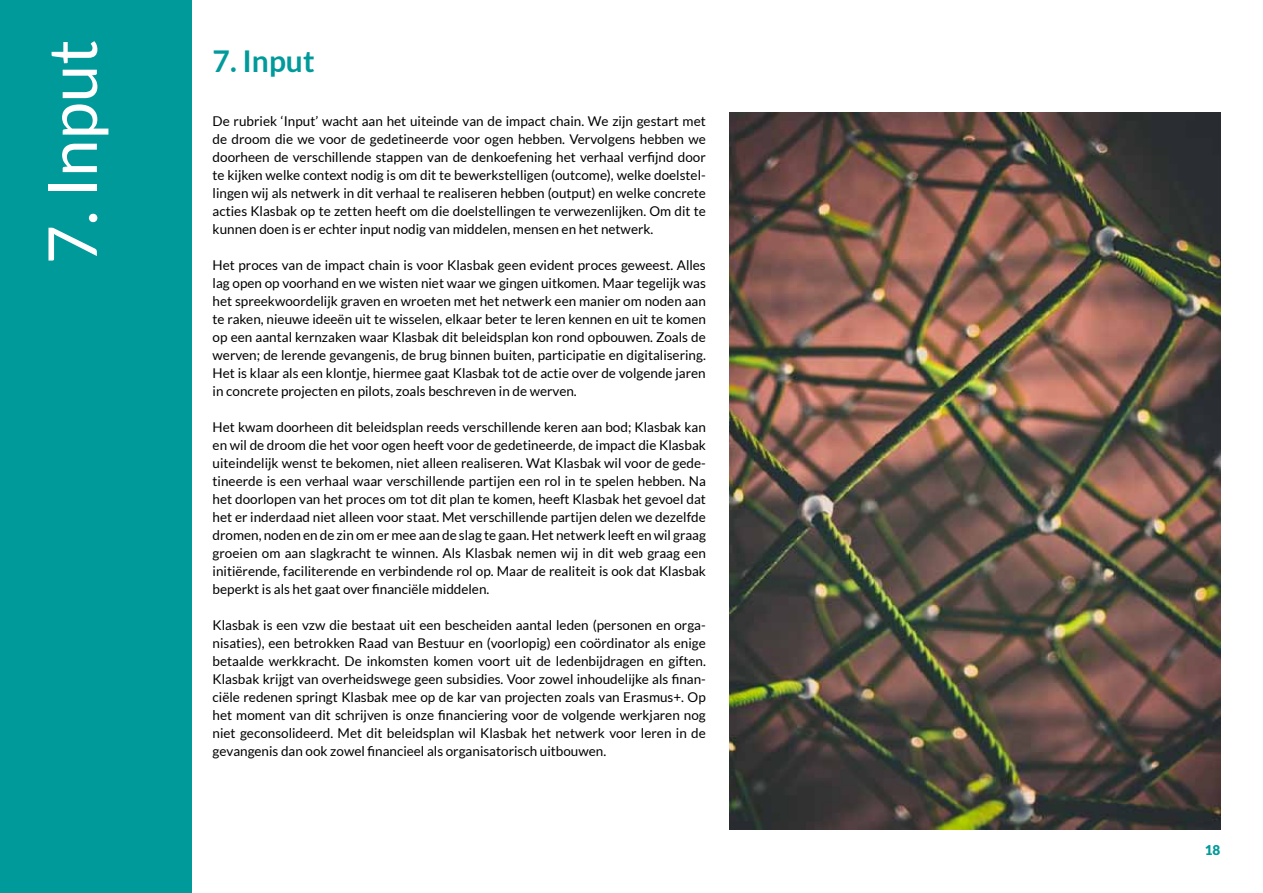
<style>
.page{position:relative;width:1263px;height:893px;background:#fff}
.page>*{position:absolute;margin:0;border:0;box-sizing:border-box;transform-origin:0 0}
.t1{font:67.5px "Lato";color:#fff}
.t2{font:700 30px "Lato";color:#009a9b}
.t3{font:13.5px/18px "Lato";color:#000;text-align:justify}
.t4{font:900 13.5px "Lato";color:#009a9b}
</style>
<div class="page">
<div style="left:0;top:0;width:191px;height:893px;background:#009a9b"></div>
<hr style="left:1262px;top:0;width:1px;height:893px;background:#009a9b">
<img style="left:729px;top:113px;width:491px;height:716px">
<h1 class="t1" style="left:35px;top:264px;width:226px;rotate:-90deg">7. Input</h1>
<h2 class="t2" style="left:213px;top:44px;width:104px">7. Input</h2>
<p class="t3" style="left:213px;top:112px;width:495px">De rubriek ‘Input’ wacht aan het uiteinde van de impact chain. We zijn gestart met de droom die we voor de gedetineerde voor ogen hebben. Vervolgens hebben we doorheen de verschillende stappen van de denkoefening het verhaal verfijnd door te kijken welke context nodig is om dit te bewerkstelligen (outcome), welke doelstel&shy;lingen wij als netwerk in dit verhaal te realiseren hebben (output) en welke concrete acties Klasbak op te zetten heeft om die doelstellingen te verwezenlijken. Om dit te kunnen doen is er echter input nodig van middelen, mensen en het netwerk.</p>
<p class="t3" style="left:213px;top:256px;width:495px">Het proces van de impact chain is voor Klasbak geen evident proces geweest. Alles lag open op voorhand en we wisten niet waar we gingen uitkomen. Maar tegelijk was het spreekwoordelijk graven en wroeten met het netwerk een manier om noden aan te raken, nieuwe ideeën uit te wisselen, elkaar beter te leren kennen en uit te komen op een aantal kernzaken waar Klasbak dit beleidsplan kon rond opbouwen. Zoals de werven; de lerende gevangenis, de brug binnen buiten, participatie en digitalisering.<br>Het is klaar als een klontje, hiermee gaat Klasbak tot de actie over de volgende jaren in concrete projecten en pilots, zoals beschreven in de werven.</p>
<p class="t3" style="left:213px;top:418px;width:495px">Het kwam doorheen dit beleidsplan reeds verschillende keren aan bod; Klasbak kan en wil de droom die het voor ogen heeft voor de gedetineerde, de impact die Klasbak uiteindelijk wenst te bekomen, niet alleen realiseren. Wat Klasbak wil voor de gede&shy;tineerde is een verhaal waar verschillende partijen een rol in te spelen hebben. Na het doorlopen van het proces om tot dit plan te komen, heeft Klasbak het gevoel dat het er inderdaad niet alleen voor staat. Met verschillende partijen delen we dezelfde dromen, noden en de zin om er mee aan de slag te gaan. Het netwerk leeft en wil graag groeien om aan slagkracht te winnen. Als Klasbak nemen wij in dit web graag een initiërende, faciliterende en verbindende rol op. Maar de realiteit is ook dat Klasbak beperkt is als het gaat over financiële middelen.</p>
<p class="t3" style="left:213px;top:616px;width:495px">Klasbak is een vzw die bestaat uit een bescheiden aantal leden (personen en orga&shy;nisaties), een betrokken Raad van Bestuur en (voorlopig) een coördinator als enige betaalde werkkracht. De inkomsten komen voort uit de ledenbijdragen en giften.<br>Klasbak krijgt van overheidswege geen subsidies. Voor zowel inhoudelijke als finan&shy;ciële redenen springt Klasbak mee op de kar van projecten zoals van Erasmus+. Op het moment van dit schrijven is onze financiering voor de volgende werkjaren nog niet geconsolideerd. Met dit beleidsplan wil Klasbak het netwerk voor leren in de gevangenis dan ook zowel financieel als organisatorisch uitbouwen.</p>
<p class="t4" style="left:1205px;top:842px;width:17px">18</p>
</div>
